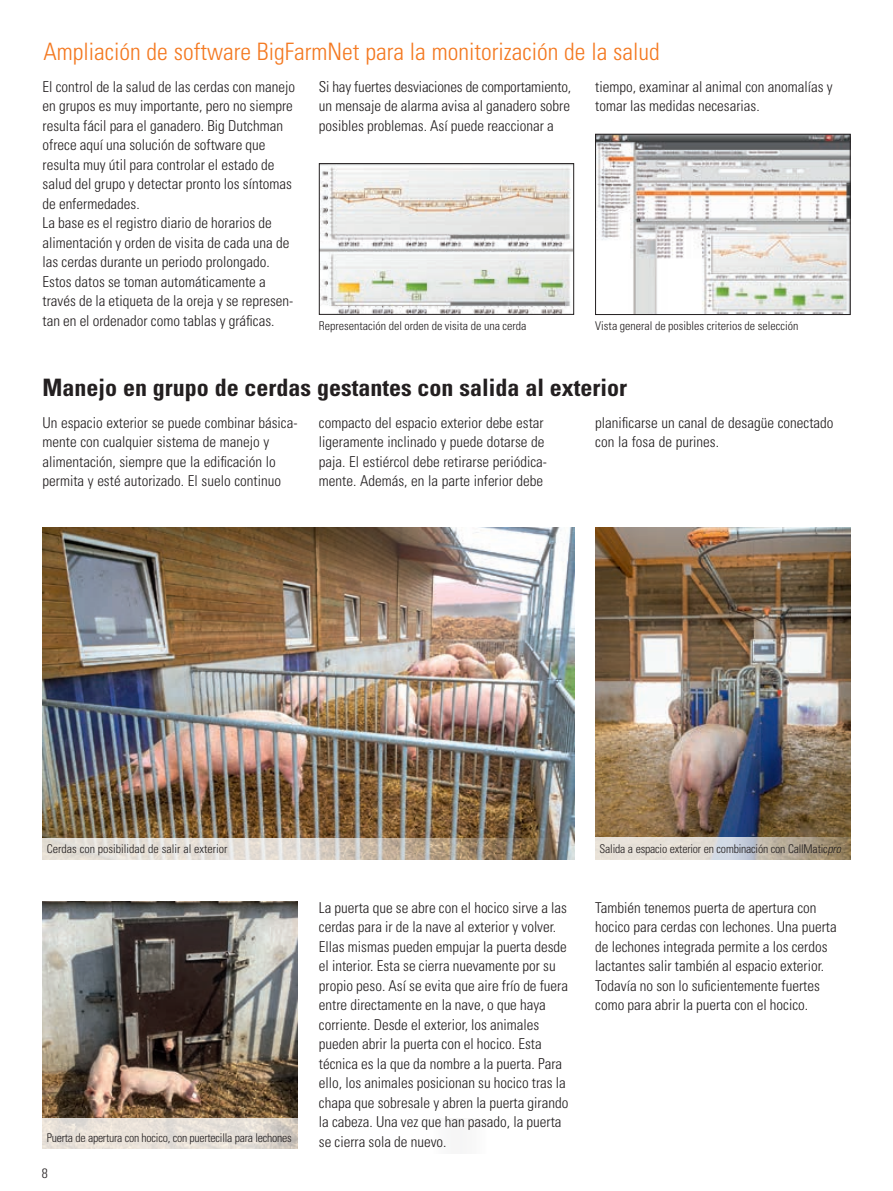
<style>
.page{position:relative;width:893px;height:1191px;background:#fff}
.page>*{position:absolute;margin:0;border:0;box-sizing:border-box;transform-origin:0 0}
.t1{font:300 condensed 24px "Univers LT Std";color:#f47921}
.t2{font:700 condensed 24px "Univers LT Std";color:#231f20}
.t3{font:300 condensed 15px/19.5px "Univers LT Std";color:#231f20}
.t4{font:300 condensed 13.5px "Univers LT Std";color:#231f20}
.t5{font:300 condensed 12px "Univers LT Std";color:#231f20}
.t6{font:300 condensed 12px "Univers LT Std";letter-spacing:-.02em;color:#231f20}
.s1{font-style:italic}
</style>
<div class="page">
<img style="left:42px;top:901px;width:255px;height:217px">
<svg style="left:42px;top:1118px;width:256px;height:31px;background:#e4ddd5"></svg>
<img style="left:321px;top:165px;width:251px;height:147px">
<div style="left:319px;top:163px;width:255px;height:151px;border:1px solid #231f20"></div>
<img style="left:597px;top:136px;width:251px;height:177px">
<div style="left:595px;top:134px;width:255px;height:181px;border:1px solid #231f20"></div>
<img style="left:595px;top:527px;width:255px;height:311px">
<img style="left:43px;top:527px;width:531px;height:311px">
<svg style="left:42px;top:838px;width:533px;height:22px;background:#c9bfb3"></svg>
<svg style="left:595px;top:838px;width:256px;height:22px;background:#ccc5bb"></svg>
<h1 class="t1" style="left:43px;top:37px;width:618px">Ampliación de software BigFarmNet para la monitorización de la salud</h1>
<p class="t3" style="left:43px;top:77px;width:254px">El control de la salud de las cerdas con manejo en grupos es muy importante, pero no siempre resulta fácil para el ganadero. Big Dutchman ofrece aquí una solución de software que resulta muy útil para controlar el estado de salud del grupo y detectar pronto los síntomas de enfermedades.<br>La base es el registro diario de horarios de alimentación y orden de visita de cada una de las cerdas durante un periodo prolongado.<br>Estos datos se toman automáticamente a través de la etiqueta de la oreja y se represen&shy;tan en el ordenador como tablas y gráficas.</p>
<p class="t3" style="left:319px;top:77px;width:254px;text-align:justify">Si hay fuertes desviaciones de comportamiento, un mensaje de alarma avisa al ganadero sobre posibles problemas. Así puede reaccionar a</p>
<p class="t3" style="left:595px;top:77px;width:239px">tiempo, examinar al animal con anomalías y tomar las medidas necesarias.</p>
<p class="t5" style="left:319px;top:318px;width:209px">Representación del orden de visita de una cerda</p>
<p class="t5" style="left:595px;top:318px;width:205px">Vista general de posibles criterios de selección</p>
<h1 class="t2" style="left:43px;top:373px;width:586px">Manejo en grupo de cerdas gestantes con salida al exterior</h1>
<p class="t3" style="left:43px;top:413px;width:257px">Un espacio exterior se puede combinar básica&shy;mente con cualquier sistema de manejo y alimentación, siempre que la edificación lo permita y esté autorizado. El suelo continuo</p>
<p class="t3" style="left:319px;top:413px;width:230px">compacto del espacio exterior debe estar ligeramente inclinado y puede dotarse de paja. El estiércol debe retirarse periódica&shy;mente. Además, en la parte inferior debe</p>
<p class="t3" style="left:595px;top:413px;width:240px">planificarse un canal de desagüe conectado con la fosa de purines.</p>
<p class="t5" style="left:47px;top:841px;width:182px">Cerdas con posibilidad de salir al exterior</p>
<p class="t5" style="left:600px;top:841px;width:243px">Salida a espacio exterior en combinación con CallMatic<span class="s1">pro</span></p>
<p class="t6" style="left:47px;top:1130px;width:246px">Puerta de apertura con hocico, con puertecilla para lechones</p>
<p class="t4" style="left:42px;top:1165px;width:7px">8</p>
<p class="t3" style="left:319px;top:897px;width:251px">La puerta que se abre con el hocico sirve a las cerdas para ir de la nave al exterior y volver.<br>Ellas mismas pueden empujar la puerta desde el interior. Esta se cierra nuevamente por su propio peso. Así se evita que aire frío de fuera entre directamente en la nave, o que haya corriente. Desde el exterior, los animales pueden abrir la puerta con el hocico. Esta técnica es la que da nombre a la puerta. Para ello, los animales posicionan su hocico tras la chapa que sobresale y abren la puerta girando la cabeza. Una vez que han pasado, la puerta se cierra sola de nuevo.</p>
<p class="t3" style="left:595px;top:897px;width:243px">También tenemos puerta de apertura con hocico para cerdas con lechones. Una puerta de lechones integrada permite a los cerdos lactantes salir también al espacio exterior.<br>Todavía no son lo suficientemente fuertes como para abrir la puerta con el hocico.</p>
</div>
